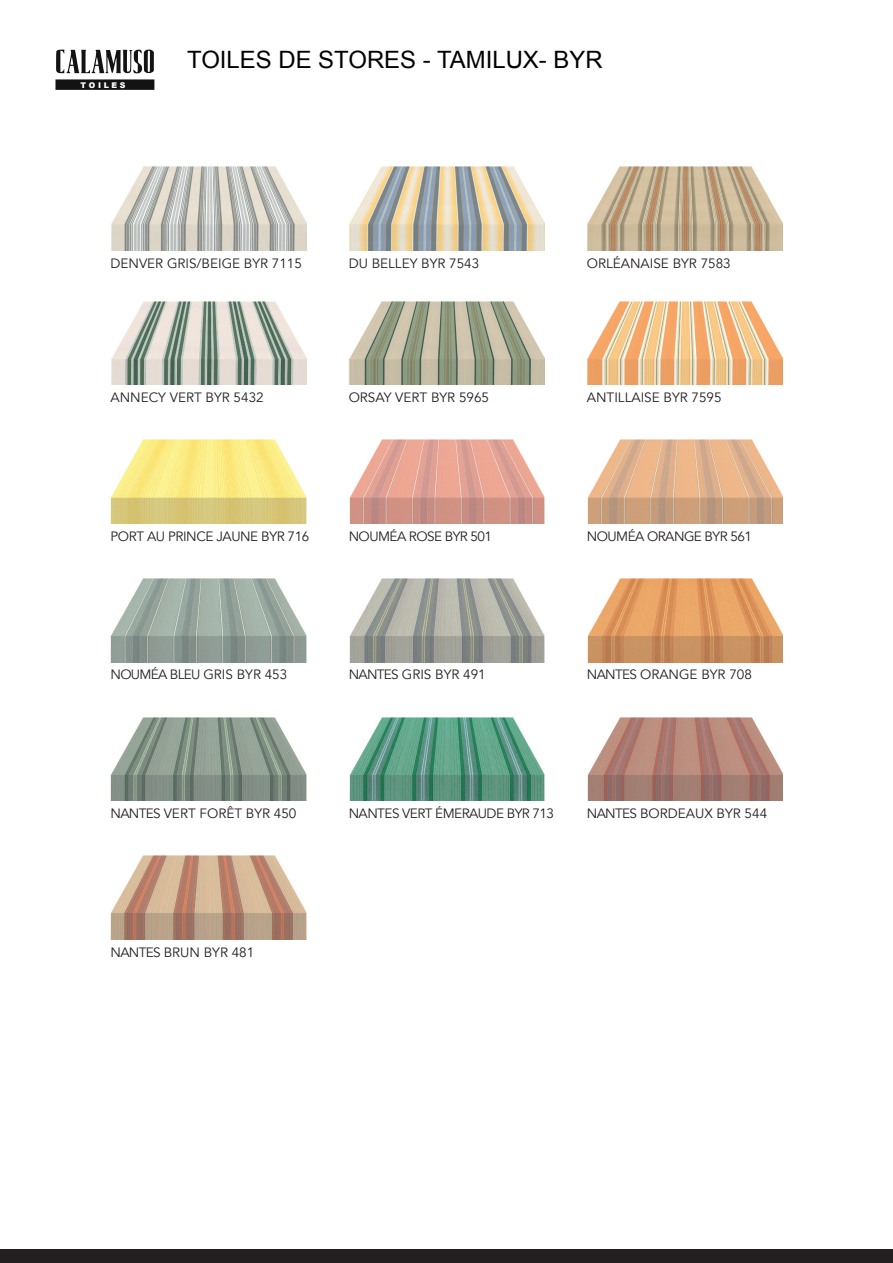
<style>
.page{position:relative;width:893px;height:1263px;background:#fff}
.page>*{position:absolute;margin:0;border:0;box-sizing:border-box;transform-origin:0 0}
.t1{font:23.85px "Arial";color:#000}
.t2{font:13.5px "Avenir";color:#231f20}
.t3{font:13.5px "Avenir";letter-spacing:-.04em;color:#231f20}
.t4{font:13.5px "Avenir";letter-spacing:-.03em;color:#231f20}
.t5{font:13.5px "Avenir";letter-spacing:-.05em;color:#231f20}
.t6{font:900 7.8px "Arial";color:#fff}
</style>
<div class="page">
<img style="left:111px;top:301px;width:195px;height:84px">
<img style="left:111px;top:855px;width:195px;height:84px">
<img style="left:111px;top:578px;width:195px;height:84px">
<img style="left:111px;top:439px;width:195px;height:84px">
<img style="left:111px;top:717px;width:195px;height:84px">
<img style="left:349px;top:301px;width:195px;height:84px">
<img style="left:349px;top:578px;width:195px;height:84px">
<img style="left:349px;top:439px;width:195px;height:84px">
<img style="left:349px;top:717px;width:195px;height:84px">
<img style="left:587px;top:301px;width:195px;height:84px">
<img style="left:587px;top:578px;width:195px;height:84px">
<img style="left:587px;top:439px;width:195px;height:84px">
<img style="left:587px;top:717px;width:195px;height:84px">
<img style="left:111px;top:166px;width:195px;height:84px">
<img style="left:349px;top:166px;width:195px;height:84px">
<img style="left:587px;top:166px;width:195px;height:84px">
<svg style="left:55px;top:79px;width:99px;height:11px"></svg>
<svg style="left:56px;top:50px;width:98px;height:23px"></svg>
<div style="left:0;top:1249px;width:893px;height:14px;background:#231f20"></div>
<p class="t6" style="left:81px;top:79px;width:46px">T O I L E S</p>
<p class="t1" style="left:187px;top:44px;width:417px">TOILES DE STORES - TAMILUX- BYR</p>
<p class="t2" style="left:111px;top:255px;width:193px">DENVER GRIS/BEIGE BYR 7115</p>
<p class="t2" style="left:349px;top:255px;width:132px">DU BELLEY BYR 7543</p>
<p class="t2" style="left:587px;top:255px;width:145px">ORLÉANAISE BYR 7583</p>
<p class="t2" style="left:111px;top:389px;width:155px">ANNECY VERT BYR 5432</p>
<p class="t2" style="left:349px;top:389px;width:142px">ORSAY VERT BYR 5965</p>
<p class="t2" style="left:587px;top:389px;width:136px">ANTILLAISE BYR 7595</p>
<p class="t4" style="left:111px;top:528px;width:200px">PORT AU PRINCE JAUNE BYR 716</p>
<p class="t3" style="left:349px;top:528px;width:145px">NOUMÉA ROSE BYR 501</p>
<p class="t3" style="left:587px;top:528px;width:167px">NOUMÉA ORANGE BYR 561</p>
<p class="t5" style="left:111px;top:667px;width:178px">NOUMÉA BLEU GRIS BYR 453</p>
<p class="t2" style="left:349px;top:667px;width:139px">NANTES GRIS BYR 491</p>
<p class="t2" style="left:587px;top:667px;width:167px">NANTES ORANGE BYR 708</p>
<p class="t2" style="left:111px;top:805px;width:187px">NANTES VERT FORÊT BYR 450</p>
<p class="t3" style="left:349px;top:805px;width:207px">NANTES VERT ÉMERAUDE BYR 713</p>
<p class="t2" style="left:587px;top:805px;width:182px">NANTES BORDEAUX BYR 544</p>
<p class="t2" style="left:111px;top:944px;width:145px">NANTES BRUN BYR 481</p>
</div>
